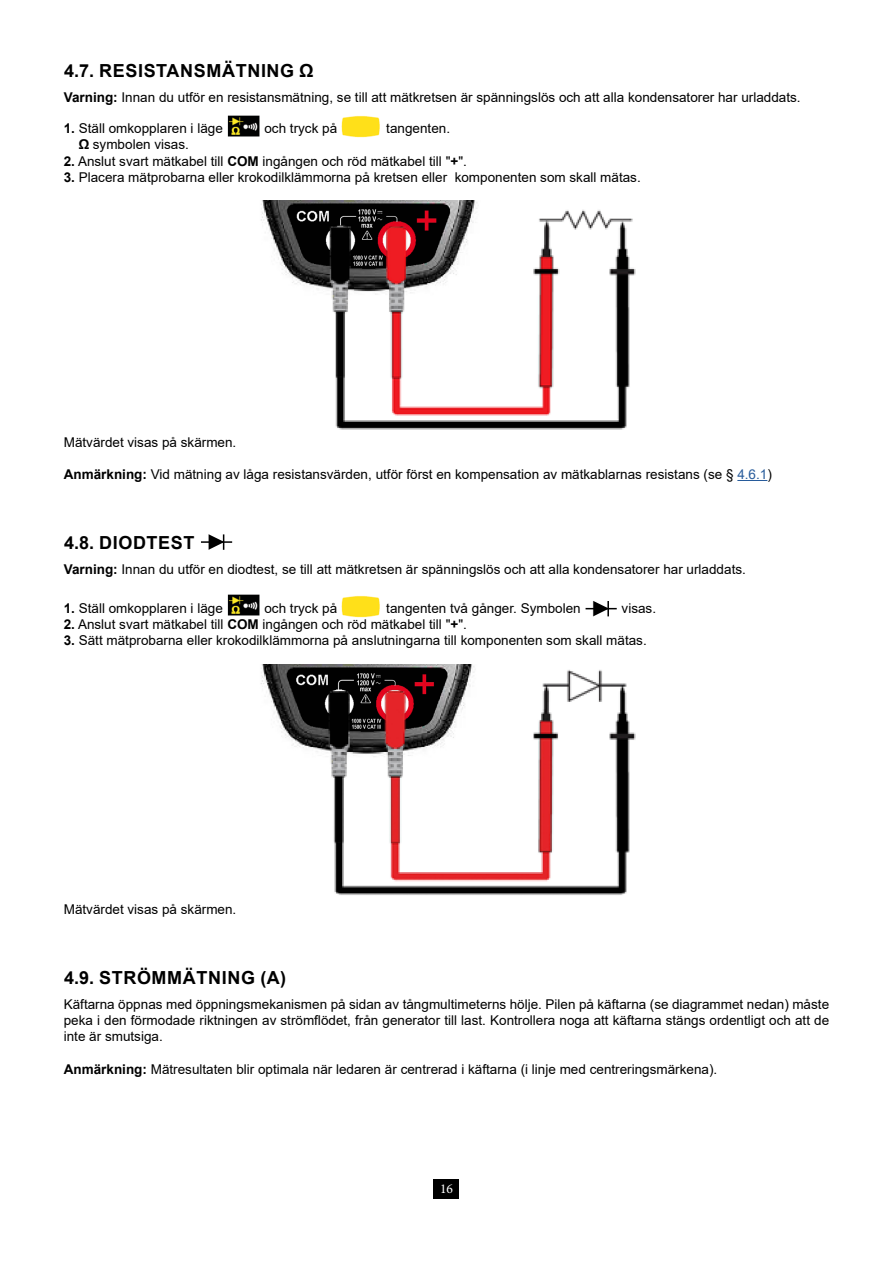
<style>
.page{position:relative;width:893px;height:1263px;background:#fff}
.page>*{position:absolute;margin:0;border:0;box-sizing:border-box;transform-origin:0 0}
.t1{font:700 18px "Arial";letter-spacing:.035em;color:#000}
.t2{font:13.5px/16.2px "Arial";color:#000;text-align:justify}
.t3{font:13.5px "Minion Pro";color:#fff}
.s1{font-weight:700}
.s2{color:#275b9b}
</style>
<div class="page">
<div style="left:434px;top:1179px;width:25px;height:19px;background:#000"></div>
<hr style="left:737px;top:480px;width:30px;height:1px;background:#275b9b">
<img style="left:227px;top:115px;width:33px;height:22px">
<img style="left:341px;top:116px;width:39px;height:22px">
<img style="left:261px;top:201px;width:375px;height:229px">
<hr style="left:201px;top:541px;width:31px;height:2px;background:#000">
<svg style="left:209px;top:534px;width:15px;height:16px"></svg>
<img style="left:227px;top:594px;width:33px;height:22px">
<img style="left:341px;top:596px;width:39px;height:22px">
<hr style="left:586px;top:608px;width:31px;height:1px;background:#000">
<svg style="left:593px;top:601px;width:16px;height:15px"></svg>
<img style="left:261px;top:664px;width:375px;height:231px">
<h1 class="t1" style="left:64px;top:58px;width:251px">4.7. RESISTANSMÄTNING Ω</h1>
<p class="t2" style="left:64px;top:89px;width:738px"><span class="s1">Varning:</span> Innan du utför en resistansmätning, se till att mätkretsen är spänningslös och att alla kondensatorer har urladdats.</p>
<p class="t2" style="left:64px;top:120px;width:161px"><span class="s1">1.</span> Ställ omkopplaren i läge</p>
<p class="t2" style="left:264px;top:120px;width:74px">och tryck på</p>
<p class="t2" style="left:386px;top:120px;width:65px">tangenten.</p>
<p class="t2" style="left:79px;top:136px;width:112px"><span class="s1">Ω</span> symbolen visas.</p>
<p class="t2" style="left:64px;top:153px;width:405px"><span class="s1">2.</span> Anslut svart mätkabel till <span class="s1">COM</span> ingången och röd mätkabel till "<span class="s1">+</span>".</p>
<p class="t2" style="left:64px;top:169px;width:578px"><span class="s1">3.</span> Placera mätprobarna eller krokodilklämmorna på kretsen eller komponenten som skall mätas.</p>
<p class="t2" style="left:64px;top:434px;width:174px">Mätvärdet visas på skärmen.</p>
<p class="t2" style="left:64px;top:466px;width:710px"><span class="s1">Anmärkning:</span> Vid mätning av låga resistansvärden, utför först en kompensation av mätkablarnas resistans (se § <span class="s2">4.6.1</span>)</p>
<h1 class="t1" style="left:64px;top:530px;width:132px">4.8. DIODTEST</h1>
<p class="t2" style="left:64px;top:561px;width:684px"><span class="s1">Varning:</span> Innan du utför en diodtest, se till att mätkretsen är spänningslös och att alla kondensatorer har urladdats.</p>
<p class="t2" style="left:64px;top:600px;width:161px"><span class="s1">1.</span> Ställ omkopplaren i läge</p>
<p class="t2" style="left:264px;top:600px;width:74px">och tryck på</p>
<p class="t2" style="left:386px;top:600px;width:196px">tangenten två gånger. Symbolen</p>
<p class="t2" style="left:622px;top:600px;width:36px">visas.</p>
<p class="t2" style="left:64px;top:616px;width:405px"><span class="s1">2.</span> Anslut svart mätkabel till <span class="s1">COM</span> ingången och röd mätkabel till "<span class="s1">+</span>".</p>
<p class="t2" style="left:64px;top:632px;width:584px"><span class="s1">3.</span> Sätt mätprobarna eller krokodilklämmorna på anslutningarna till komponenten som skall mätas.</p>
<p class="t2" style="left:64px;top:901px;width:174px">Mätvärdet visas på skärmen.</p>
<h1 class="t1" style="left:64px;top:965px;width:223px">4.9. STRÖMMÄTNING (A)</h1>
<p class="t2" style="left:64px;top:996px;width:767px">Käftarna öppnas med öppningsmekanismen på sidan av tångmultimeterns hölje. Pilen på käftarna (se diagrammet nedan) måste peka i den förmodade riktningen av strömflödet, från generator till last. Kontrollera noga att käftarna stängs ordentligt och att de inte är smutsiga.</p>
<p class="t2" style="left:64px;top:1061px;width:655px"><span class="s1">Anmärkning:</span> Mätresultaten blir optimala när ledaren är centrerad i käftarna (i linje med centreringsmärkena).</p>
<p class="t3" style="left:440px;top:1180px;width:14px">16</p>
</div>
